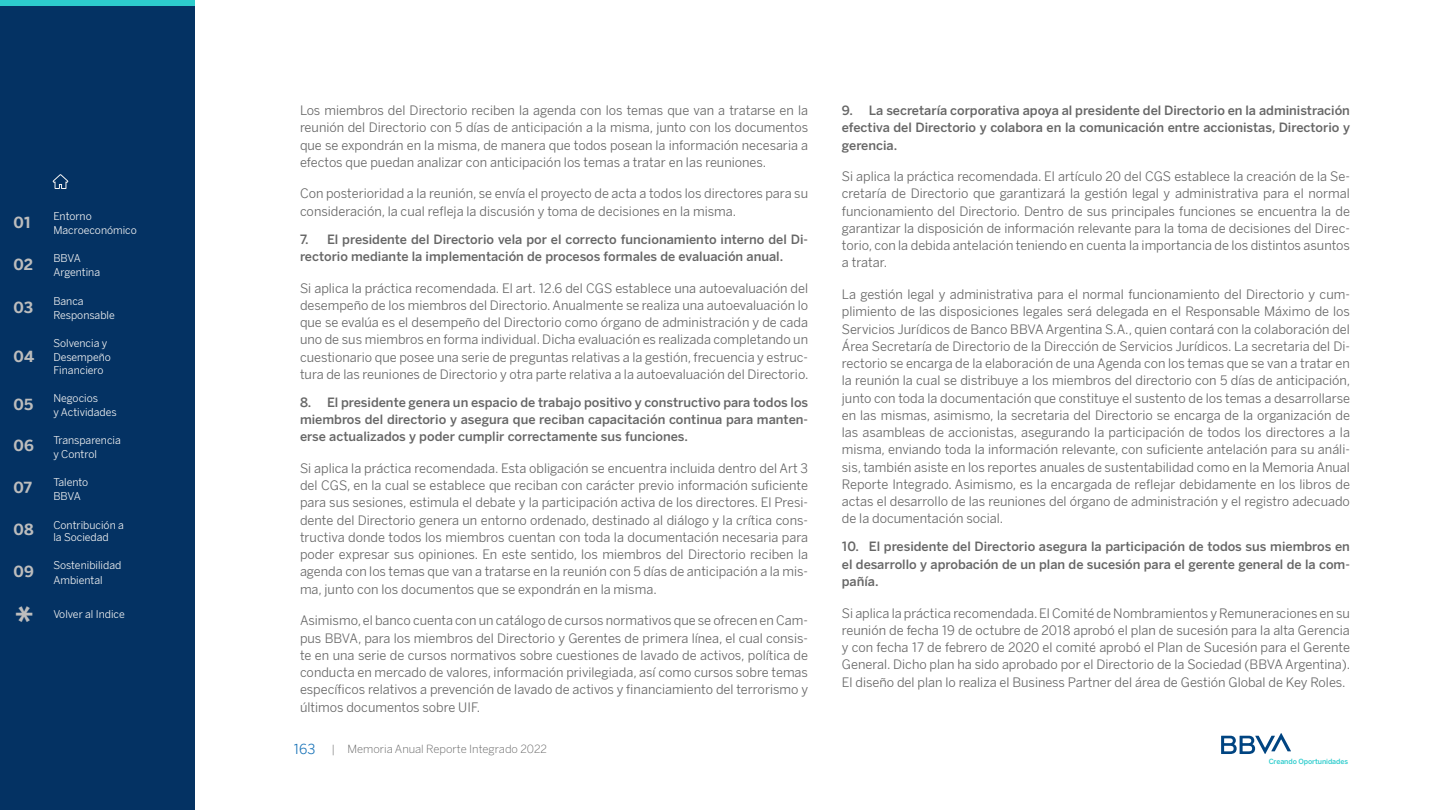
<style>
.page{position:relative;width:1440px;height:810px;background:#fff}
.page>*{position:absolute;margin:0;border:0;box-sizing:border-box;transform-origin:0 0}
.t1{font:700 36px "BBVA Benton Sans";color:#bdbdbd}
.t2{font:700 15px "BBVA Benton Sans";color:#bdbdbd}
.t3{font:13.5px "BBVA Benton Sans";color:#1973b8}
.t4{font:12.75px/17.2px "BBVA Benton Sans";color:#666;text-align:justify}
.t5{font:500 12.75px/17.2px "Benton Sans BBVA";color:#666;text-align:justify}
.t6{font:300 11.25px "BBVA Benton Sans";color:#666}
.t7{font:10.5px/14.1px "BBVA Benton Sans";color:#f4f4f4}
.t8{font:500 7.12px "Benton Sans BBVA";letter-spacing:-.015em;color:#2dcccd}
</style>
<div class="page">
<div style="left:0;top:0;width:195px;height:810px;background:#043263"></div>
<svg style="left:52px;top:174px;width:17px;height:15px"></svg>
<svg style="left:1221px;top:733px;width:70px;height:21px"></svg>
<div style="left:0;top:0;width:195px;height:6px;background:#2dcccd"></div>
<p class="t2" style="left:14px;top:214px;width:19px">01</p>
<p class="t2" style="left:14px;top:255px;width:21px">02</p>
<p class="t2" style="left:14px;top:298px;width:21px">03</p>
<p class="t2" style="left:14px;top:347px;width:22px">04</p>
<p class="t2" style="left:14px;top:395px;width:21px">05</p>
<p class="t2" style="left:14px;top:437px;width:22px">06</p>
<p class="t2" style="left:14px;top:478px;width:20px">07</p>
<p class="t2" style="left:14px;top:521px;width:22px">08</p>
<p class="t2" style="left:14px;top:562px;width:22px">09</p>
<h1 class="t1" style="left:15px;top:597px;width:20px">*</h1>
<p class="t7" style="left:53px;top:209px;width:85px">Entorno<br>Macroeconómico</p>
<p class="t7" style="left:53px;top:251px;width:48px">BBVA<br>Argentina</p>
<p class="t7" style="left:53px;top:294px;width:63px">Banca<br>Responsable</p>
<p class="t7" style="left:53px;top:336px;width:59px">Solvencia y<br>Desempeño</p>
<p class="t7" style="left:53px;top:363px;width:52px">Financiero</p>
<p class="t7" style="left:53px;top:391px;width:65px">Negocios<br>y Actividades</p>
<p class="t7" style="left:53px;top:433px;width:69px">Transparencia y Control</p>
<p class="t7" style="left:53px;top:476px;width:37px">Talento<br>BBVA</p>
<p class="t7" style="left:53px;top:519px;width:72px;line-height:12.6px">Contribución a la Sociedad</p>
<p class="t7" style="left:53px;top:559px;width:69px">Sostenibilidad<br>Ambiental</p>
<p class="t7" style="left:53px;top:607px;width:73px">Volver al Indice</p>
<p class="t4" style="left:300px;top:102px;width:510px">Los miembros del Directorio reciben la agenda con los temas que van a tratarse en la reunión del Directorio con 5 días de anticipación a la misma, junto con los documentos que se expondrán en la misma, de manera que todos posean la información necesaria a efectos que puedan analizar con anticipación los temas a tratar en las reuniones.</p>
<p class="t4" style="left:300px;top:185px;width:510px">Con posterioridad a la reunión, se envía el proyecto de acta a todos los directores para su consideración, la cual refleja la discusión y toma de decisiones en la misma.</p>
<p class="t5" style="left:300px;top:231px;width:510px">7. El presidente del Directorio vela por el correcto funcionamiento interno del Di&shy;rectorio mediante la implementación de procesos formales de evaluación anual.</p>
<p class="t4" style="left:300px;top:279px;width:510px">Si aplica la práctica recomendada. El art. 12.6 del CGS establece una autoevaluación del desempeño de los miembros del Directorio. Anualmente se realiza una autoevaluación lo que se evalúa es el desempeño del Directorio como órgano de administración y de cada uno de sus miembros en forma individual. Dicha evaluación es realizada completando un cuestionario que posee una serie de preguntas relativas a la gestión, frecuencia y estruc&shy;tura de las reuniones de Directorio y otra parte relativa a la autoevaluación del Directorio.</p>
<p class="t5" style="left:300px;top:394px;width:510px">8. El presidente genera un espacio de trabajo positivo y constructivo para todos los miembros del directorio y asegura que reciban capacitación continua para manten&shy;erse actualizados y poder cumplir correctamente sus funciones.</p>
<p class="t4" style="left:300px;top:460px;width:510px">Si aplica la práctica recomendada. Esta obligación se encuentra incluida dentro del Art 3 del CGS, en la cual se establece que reciban con carácter previo información suficiente para sus sesiones, estimula el debate y la participación activa de los directores. El Presi&shy;dente del Directorio genera un entorno ordenado, destinado al diálogo y la crítica cons&shy;tructiva donde todos los miembros cuentan con toda la documentación necesaria para poder expresar sus opiniones. En este sentido, los miembros del Directorio reciben la agenda con los temas que van a tratarse en la reunión con 5 días de anticipación a la mis&shy;ma, junto con los documentos que se expondrán en la misma.</p>
<p class="t4" style="left:300px;top:612px;width:510px">Asimismo, el banco cuenta con un catálogo de cursos normativos que se ofrecen en Cam&shy;pus BBVA, para los miembros del Directorio y Gerentes de primera línea, el cual consis&shy;te en una serie de cursos normativos sobre cuestiones de lavado de activos, política de conducta en mercado de valores, información privilegiada, así como cursos sobre temas específicos relativos a prevención de lavado de activos y financiamiento del terrorismo y últimos documentos sobre UIF.</p>
<p class="t3" style="left:293px;top:741px;width:23px">163</p>
<p class="t6" style="left:332px;top:742px;width:217px">| Memoria Anual Reporte Integrado 2022</p>
<p class="t5" style="left:842px;top:102px;width:510px">9. La secretaría corporativa apoya al presidente del Directorio en la administración efectiva del Directorio y colabora en la comunicación entre accionistas, Directorio y gerencia.</p>
<p class="t4" style="left:842px;top:168px;width:510px">Si aplica la práctica recomendada. El artículo 20 del CGS establece la creación de la Se&shy;cretaría de Directorio que garantizará la gestión legal y administrativa para el normal funcionamiento del Directorio. Dentro de sus principales funciones se encuentra la de garantizar la disposición de información relevante para la toma de decisiones del Direc&shy;torio, con la debida antelación teniendo en cuenta la importancia de los distintos asuntos a tratar.</p>
<p class="t4" style="left:842px;top:286px;width:510px">La gestión legal y administrativa para el normal funcionamiento del Directorio y cum&shy;plimiento de las disposiciones legales será delegada en el Responsable Máximo de los Servicios Jurídicos de Banco BBVA Argentina S.A., quien contará con la colaboración del Área Secretaría de Directorio de la Dirección de Servicios Jurídicos. La secretaria del Di&shy;rectorio se encarga de la elaboración de una Agenda con los temas que se van a tratar en la reunión la cual se distribuye a los miembros del directorio con 5 días de anticipación, junto con toda la documentación que constituye el sustento de los temas a desarrollarse en las mismas, asimismo, la secretaria del Directorio se encarga de la organización de las asambleas de accionistas, asegurando la participación de todos los directores a la misma, enviando toda la información relevante, con suficiente antelación para su análi&shy;sis, también asiste en los reportes anuales de sustentabilidad como en la Memoria Anual Reporte Integrado. Asimismo, es la encargada de reflejar debidamente en los libros de actas el desarrollo de las reuniones del órgano de administración y el registro adecuado de la documentación social.</p>
<p class="t5" style="left:842px;top:538px;width:510px">10. El presidente del Directorio asegura la participación de todos sus miembros en el desarrollo y aprobación de un plan de sucesión para el gerente general de la com&shy;pañía.</p>
<p class="t4" style="left:842px;top:604px;width:510px">Si aplica la práctica recomendada. El Comité de Nombramientos y Remuneraciones en su reunión de fecha 19 de octubre de 2018 aprobó el plan de sucesión para la alta Gerencia y con fecha 17 de febrero de 2020 el comité aprobó el Plan de Sucesión para el Gerente General. Dicho plan ha sido aprobado por el Directorio de la Sociedad (BBVA Argentina).<br>El diseño del plan lo realiza el Business Partner del área de Gestión Global de Key Roles.</p>
<p class="t8" style="left:1269px;top:757px;width:81px">Creando Oportunidades</p>
</div>
